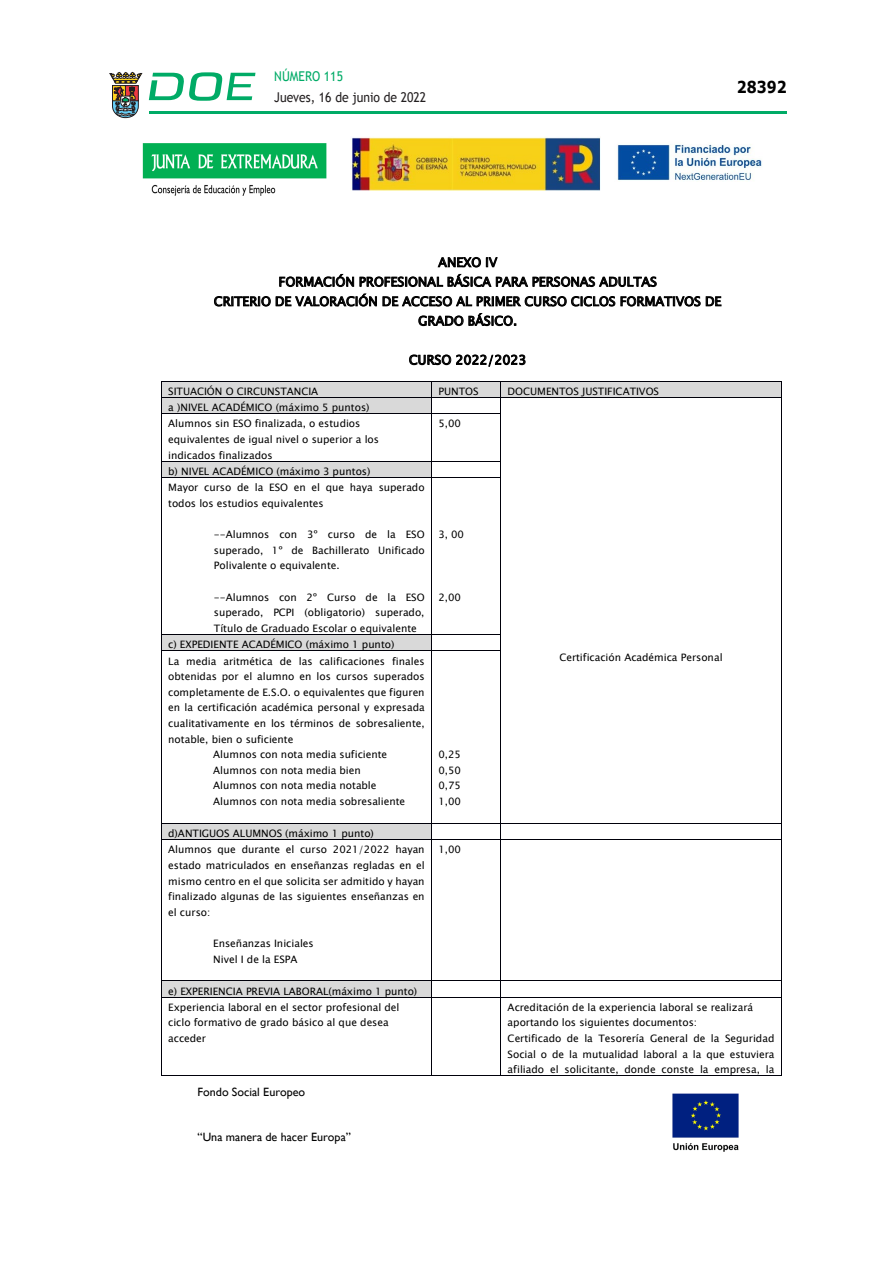
<style>
.page{position:relative;width:893px;height:1263px;background:#fff}
.page>*{position:absolute;margin:0;border:0;box-sizing:border-box;transform-origin:0 0}
.t1{font:700 16.5px "Verdana";color:#000;scale:.85 1}
.t2{font:13.5px "Trebuchet MS";color:#231f20;scale:.9 1}
.t3{font:13.5px "Trebuchet MS";color:#00ab67;scale:.9 1}
.t4{font:12.6px/19.5px "Lucida Sans Unicode";letter-spacing:.005em;color:#000;text-align:center}
.t5{font:12px "Gill Sans";letter-spacing:.005em;color:#000}
.t6{font:10.2px/15.6px "Lucida Sans Unicode";color:#000}
</style>
<div class="page">
<hr style="left:149px;top:111px;width:638px;height:3px;background:#00ab66">
<svg style="left:109px;top:72px;width:33px;height:46px"></svg>
<svg style="left:149px;top:72px;width:106px;height:29px"></svg>
<img style="left:672px;top:1093px;width:66px;height:58px">
<img style="left:142px;top:143px;width:185px;height:53px">
<img style="left:352px;top:137px;width:249px;height:54px">
<img style="left:617px;top:144px;width:145px;height:37px">
<div style="left:162px;top:381px;width:269px;height:16px;background:#d9d9d9"></div>
<div style="left:432px;top:381px;width:68px;height:16px;background:#d9d9d9"></div>
<div style="left:501px;top:381px;width:280px;height:16px;background:#d9d9d9"></div>
<hr style="left:162px;top:381px;width:269px;height:1px;background:#00000a">
<hr style="left:432px;top:381px;width:68px;height:1px;background:#00000a">
<hr style="left:501px;top:381px;width:280px;height:1px;background:#00000a">
<div style="left:162px;top:398px;width:269px;height:15px;background:#d9d9d9"></div>
<hr style="left:162px;top:397px;width:269px;height:1px;background:#00000a">
<hr style="left:432px;top:397px;width:68px;height:1px;background:#00000a">
<hr style="left:501px;top:397px;width:280px;height:1px;background:#00000a">
<svg style="left:161px;top:381px;width:1px;height:33px"></svg>
<hr style="left:162px;top:413px;width:269px;height:1px;background:#00000a">
<svg style="left:431px;top:381px;width:1px;height:33px"></svg>
<hr style="left:432px;top:413px;width:68px;height:1px;background:#00000a">
<svg style="left:500px;top:381px;width:1px;height:33px"></svg>
<svg style="left:781px;top:381px;width:1px;height:33px"></svg>
<hr style="left:161px;top:414px;width:1px;height:47px;background:#00000a">
<hr style="left:431px;top:414px;width:1px;height:47px;background:#00000a">
<hr style="left:500px;top:414px;width:1px;height:47px;background:#00000a">
<hr style="left:781px;top:414px;width:1px;height:47px;background:#00000a">
<div style="left:162px;top:462px;width:269px;height:15px;background:#d9d9d9"></div>
<hr style="left:162px;top:461px;width:269px;height:1px;background:#00000a">
<hr style="left:432px;top:461px;width:68px;height:1px;background:#00000a">
<svg style="left:161px;top:461px;width:1px;height:17px"></svg>
<hr style="left:162px;top:477px;width:269px;height:1px;background:#00000a">
<svg style="left:431px;top:461px;width:1px;height:17px"></svg>
<hr style="left:432px;top:477px;width:68px;height:1px;background:#00000a">
<svg style="left:500px;top:461px;width:1px;height:17px"></svg>
<svg style="left:781px;top:461px;width:1px;height:17px"></svg>
<hr style="left:161px;top:478px;width:1px;height:156px;background:#00000a">
<hr style="left:431px;top:478px;width:1px;height:156px;background:#00000a">
<hr style="left:500px;top:478px;width:1px;height:156px;background:#00000a">
<hr style="left:781px;top:478px;width:1px;height:156px;background:#00000a">
<div style="left:162px;top:635px;width:269px;height:15px;background:#d9d9d9"></div>
<hr style="left:162px;top:634px;width:269px;height:1px;background:#00000a">
<hr style="left:432px;top:634px;width:68px;height:1px;background:#00000a">
<svg style="left:161px;top:634px;width:1px;height:17px"></svg>
<hr style="left:162px;top:650px;width:269px;height:1px;background:#00000a">
<svg style="left:431px;top:634px;width:1px;height:17px"></svg>
<hr style="left:432px;top:650px;width:68px;height:1px;background:#00000a">
<svg style="left:500px;top:634px;width:1px;height:17px"></svg>
<svg style="left:781px;top:634px;width:1px;height:17px"></svg>
<hr style="left:161px;top:651px;width:1px;height:172px;background:#00000a">
<hr style="left:431px;top:651px;width:1px;height:172px;background:#00000a">
<hr style="left:500px;top:651px;width:1px;height:172px;background:#00000a">
<hr style="left:781px;top:651px;width:1px;height:172px;background:#00000a">
<div style="left:162px;top:824px;width:269px;height:15px;background:#d9d9d9"></div>
<hr style="left:162px;top:823px;width:269px;height:1px;background:#00000a">
<hr style="left:432px;top:823px;width:68px;height:1px;background:#00000a">
<hr style="left:501px;top:823px;width:280px;height:1px;background:#00000a">
<svg style="left:161px;top:823px;width:1px;height:17px"></svg>
<hr style="left:162px;top:839px;width:269px;height:1px;background:#00000a">
<svg style="left:431px;top:823px;width:1px;height:17px"></svg>
<hr style="left:432px;top:839px;width:68px;height:1px;background:#00000a">
<svg style="left:500px;top:823px;width:1px;height:17px"></svg>
<hr style="left:501px;top:839px;width:280px;height:1px;background:#00000a">
<svg style="left:781px;top:823px;width:1px;height:17px"></svg>
<hr style="left:161px;top:840px;width:1px;height:140px;background:#00000a">
<hr style="left:431px;top:840px;width:1px;height:140px;background:#00000a">
<hr style="left:500px;top:840px;width:1px;height:140px;background:#00000a">
<hr style="left:781px;top:840px;width:1px;height:140px;background:#00000a">
<div style="left:162px;top:981px;width:269px;height:16px;background:#d9d9d9"></div>
<hr style="left:162px;top:980px;width:269px;height:1px;background:#00000a">
<hr style="left:432px;top:980px;width:68px;height:1px;background:#00000a">
<hr style="left:501px;top:980px;width:280px;height:1px;background:#00000a">
<svg style="left:161px;top:980px;width:1px;height:17px"></svg>
<hr style="left:162px;top:997px;width:269px;height:1px;background:#00000a">
<svg style="left:431px;top:980px;width:1px;height:17px"></svg>
<hr style="left:432px;top:997px;width:68px;height:1px;background:#00000a">
<svg style="left:500px;top:980px;width:1px;height:17px"></svg>
<hr style="left:501px;top:997px;width:280px;height:1px;background:#00000a">
<svg style="left:781px;top:980px;width:1px;height:17px"></svg>
<hr style="left:161px;top:997px;width:1px;height:78px;background:#00000a">
<hr style="left:162px;top:1075px;width:269px;height:1px;background:#00000a">
<hr style="left:431px;top:997px;width:1px;height:78px;background:#00000a">
<hr style="left:432px;top:1075px;width:68px;height:1px;background:#00000a">
<hr style="left:500px;top:997px;width:1px;height:78px;background:#00000a">
<hr style="left:501px;top:1075px;width:280px;height:1px;background:#00000a">
<hr style="left:781px;top:997px;width:1px;height:78px;background:#00000a">
<h2 class="t3" style="left:274px;top:67px;width:78px">NÚMERO 115</h2>
<h2 class="t2" style="left:274px;top:88px;width:170px">Jueves, 16 de junio de 2022</h2>
<h1 class="t1" style="left:737px;top:75px;width:60px">28392</h1>
<p class="t4" style="left:214px;top:253px;width:509px">ANEXO IV<br>FORMACIÓN PROFESIONAL BÁSICA PARA PERSONAS ADULTAS<br>CRITERIO DE VALORACIÓN DE ACCESO AL PRIMER CURSO CICLOS FORMATIVOS DE GRADO BÁSICO.</p>
<p class="t4" style="left:409px;top:350px;width:119px">CURSO 2022/2023</p>
<p class="t6" style="left:168px;top:384px;width:152px">SITUACIÓN O CIRCUNSTANCIA</p>
<p class="t6" style="left:438px;top:384px;width:42px">PUNTOS</p>
<p class="t6" style="left:508px;top:384px;width:153px">DOCUMENTOS JUSTIFICATIVOS</p>
<p class="t6" style="left:168px;top:400px;width:203px">a )NIVEL ACADÉMICO (máximo 5 puntos)</p>
<p class="t6" style="left:168px;top:416px;width:212px">Alumnos sin ESO finalizada, o estudios equivalentes de igual nivel o superior a los indicados finalizados</p>
<p class="t6" style="left:438px;top:416px;width:24px">5,00</p>
<p class="t6" style="left:168px;top:463px;width:258px">b) NIVEL ACADÉMICO (máximo 3 puntos)<br>Mayor curso de la ESO en el que haya superado todos los estudios equivalentes</p>
<p class="t6" style="left:214px;top:527px;width:212px;text-align:justify">--Alumnos con 3º curso de la ESO superado, 1º de Bachillerato Unificado Polivalente o equivalente.</p>
<p class="t6" style="left:214px;top:589px;width:212px;text-align:justify">--Alumnos con 2º Curso de la ESO superado, PCPI (obligatorio) superado, Título de Graduado Escolar o equivalente</p>
<p class="t6" style="left:438px;top:527px;width:27px">3, 00</p>
<p class="t6" style="left:438px;top:589px;width:24px">2,00</p>
<p class="t6" style="left:168px;top:637px;width:228px">c) EXPEDIENTE ACADÉMICO (máximo 1 punto)</p>
<p class="t6" style="left:168px;top:653px;width:258px">La media aritmética de las calificaciones finales</p>
<p class="t6" style="left:168px;top:669px;width:258px">obtenidas por el alumno en los cursos superados</p>
<p class="t6" style="left:168px;top:684px;width:258px">completamente de E.S.O. o equivalentes que figuren</p>
<p class="t6" style="left:168px;top:700px;width:258px">en la certificación académica personal y expresada</p>
<p class="t6" style="left:168px;top:715px;width:258px">cualitativamente en los términos de sobresaliente,</p>
<p class="t6" style="left:168px;top:731px;width:127px">notable, bien o suficiente</p>
<p class="t6" style="left:213px;top:747px;width:176px">Alumnos con nota media suficiente</p>
<p class="t6" style="left:213px;top:762px;width:149px">Alumnos con nota media bien</p>
<p class="t6" style="left:213px;top:778px;width:165px">Alumnos con nota media notable</p>
<p class="t6" style="left:213px;top:794px;width:194px">Alumnos con nota media sobresaliente</p>
<p class="t6" style="left:168px;top:825px;width:258px">d)ANTIGUOS ALUMNOS (máximo 1 punto)<br>Alumnos que durante el curso 2021/2022 hayan estado matriculados en enseñanzas regladas en el mismo centro en el que solicita ser admitido y hayan finalizado algunas de las siguientes enseñanzas en el curso:</p>
<p class="t6" style="left:213px;top:936px;width:102px">Enseñanzas Iniciales<br>Nivel I de la ESPA</p>
<p class="t6" style="left:438px;top:747px;width:24px;text-align:justify">0,25<br>0,50<br>0,75<br>1,00</p>
<p class="t6" style="left:438px;top:842px;width:24px">1,00</p>
<p class="t6" style="left:559px;top:650px;width:165px">Certificación Académica Personal</p>
<p class="t6" style="left:168px;top:983px;width:250px">e) EXPERIENCIA PREVIA LABORAL(máximo 1 punto)<br>Experiencia laboral en el sector profesional del ciclo formativo de grado básico al que desea acceder</p>
<p class="t5" style="left:197px;top:1085px;width:109px">Fondo Social Europeo</p>
<p class="t5" style="left:197px;top:1130px;width:155px">“Una manera de hacer Europa”</p>
<p class="t6" style="left:508px;top:999px;width:268px">Acreditación de la experiencia laboral se realizará aportando los siguientes documentos:<br>Certificado de la Tesorería General de la Seguridad Social o de la mutualidad laboral a la que estuviera afiliado el solicitante, donde conste la empresa, la</p>
</div>
